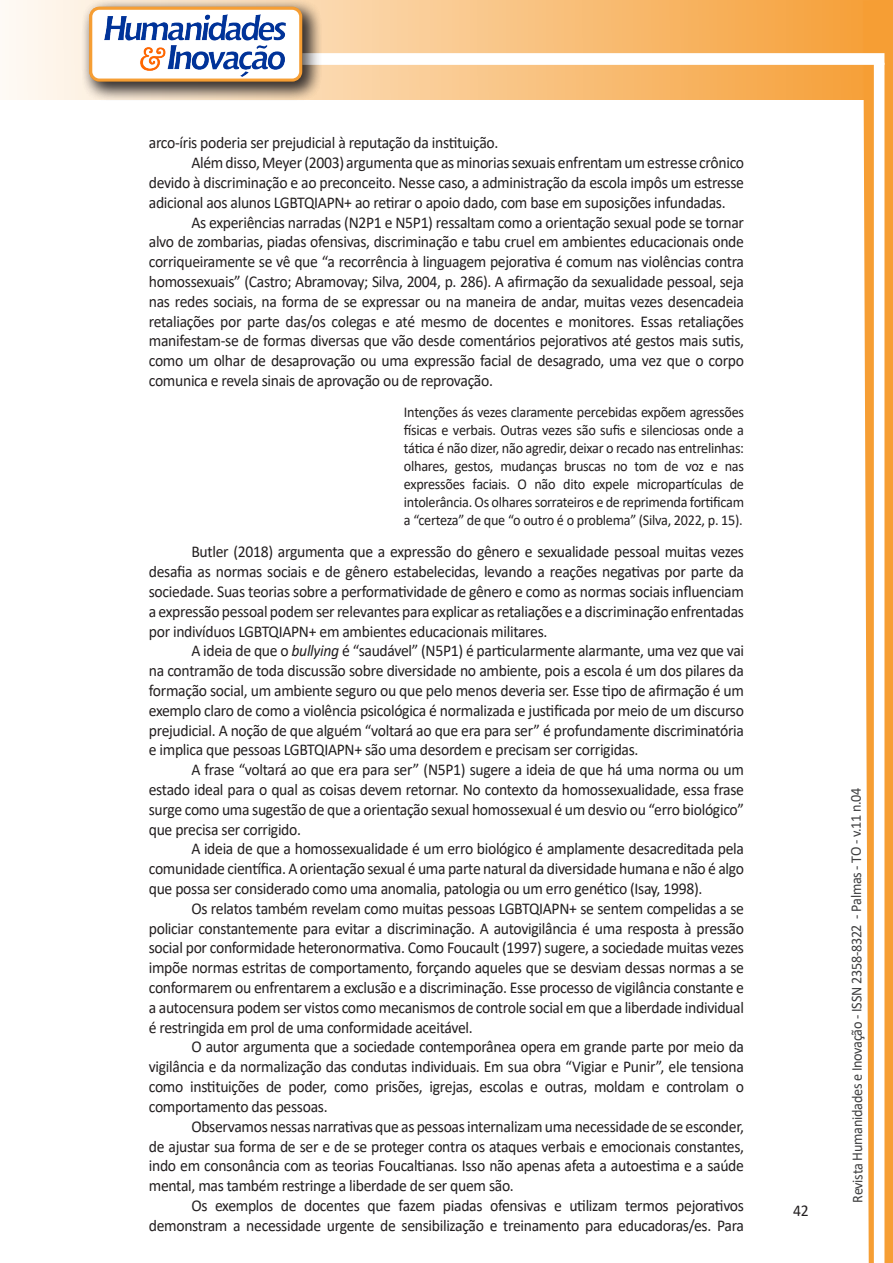
<style>
.page{position:relative;width:893px;height:1263px;background:#fff}
.page>*{position:absolute;margin:0;border:0;box-sizing:border-box;transform-origin:0 0}
.texto{font:16.5px/19.8px "Calibri";letter-spacing:-.02em;color:#231f20;text-align:justify;scale:.95 1}
.citacao{font:15px/18px "Calibri";letter-spacing:-.02em;color:#231f20;text-align:justify;scale:.95 1}
.t1{font:15px "Calibri";letter-spacing:-.025em;color:#3e3e3f;scale:.95 1}
.s1{font-style:italic}
</style>
<div class="page">
<svg style="left:5px;top:0;width:858px;height:100px;background:#f9c484"></svg>
<div style="left:302px;top:53px;width:582px;height:12px;background:#fff;border:2px solid #fff"></div>
<svg style="left:863px;top:0;width:30px;height:1263px"></svg>
<div style="left:81px;top:0;width:241px;height:102px;background:#231f20;opacity:.75"></div>
<div style="left:91px;top:8px;width:210px;height:72px;background:#fff;border-radius:9px"></div>
<img style="left:104px;top:14px;width:181px;height:62px">
<div style="left:89px;top:7px;width:213px;height:75px;border:3px solid #f69e34;border-radius:9px"></div>
<p class="texto" style="left:149px;top:133px;width:370px">arco-íris poderia ser prejudicial à reputação da instituição.</p>
<p class="texto" style="left:149px;top:152px;width:628px;text-indent:43px">Além disso, Meyer (2003) argumenta que as minorias sexuais enfrentam um estresse crônico devido à discriminação e ao preconceito. Nesse caso, a administração da escola impôs um estresse adicional aos alunos LGBTQIAPN+ ao retirar o apoio dado, com base em suposições infundadas.</p>
<p class="texto" style="left:149px;top:212px;width:628px;text-indent:43px">As experiências narradas (N2P1 e N5P1) ressaltam como a orientação sexual pode se tornar alvo de zombarias, piadas ofensivas, discriminação e tabu cruel em ambientes educacionais onde corriqueiramente se vê que “a recorrência à linguagem pejorativa é comum nas violências contra homossexuais” (Castro; Abramovay; Silva, 2004, p. 286). A afirmação da sexualidade pessoal, seja nas redes sociais, na forma de se expressar ou na maneira de andar, muitas vezes desencadeia retaliações por parte das/os colegas e até mesmo de docentes e monitores. Essas retaliações manifestam-se de formas diversas que vão desde comentários pejorativos até gestos mais sutis, como um olhar de desaprovação ou uma expressão facial de desagrado, uma vez que o corpo comunica e revela sinais de aprovação ou de reprovação.</p>
<p class="citacao" style="left:404px;top:402px;width:360px">Intenções ás vezes claramente percebidas expõem agressões físicas e verbais. Outras vezes são sufis e silenciosas onde a tática é não dizer, não agredir, deixar o recado nas entrelinhas: olhares, gestos, mudanças bruscas no tom de voz e nas expressões faciais. O não dito expele micropartículas de intolerância. Os olhares sorrateiros e de reprimenda fortificam a “certeza” de que “o outro é o problema” (Silva, 2022, p. 15).</p>
<p class="texto" style="left:149px;top:542px;width:628px;text-indent:43px">Butler (2018) argumenta que a expressão do gênero e sexualidade pessoal muitas vezes desafia as normas sociais e de gênero estabelecidas, levando a reações negativas por parte da sociedade. Suas teorias sobre a performatividade de gênero e como as normas sociais influenciam a expressão pessoal podem ser relevantes para explicar as retaliações e a discriminação enfrentadas por indivíduos LGBTQIAPN+ em ambientes educacionais militares.</p>
<p class="texto" style="left:149px;top:641px;width:628px;text-indent:43px">A ideia de que o <span class="s1">bullying</span> é “saudável” (N5P1) é particularmente alarmante, uma vez que vai na contramão de toda discussão sobre diversidade no ambiente, pois a escola é um dos pilares da formação social, um ambiente seguro ou que pelo menos deveria ser. Esse tipo de afirmação é um exemplo claro de como a violência psicológica é normalizada e justificada por meio de um discurso prejudicial. A noção de que alguém “voltará ao que era para ser” é profundamente discriminatória e implica que pessoas LGBTQIAPN+ são uma desordem e precisam ser corrigidas.</p>
<p class="texto" style="left:149px;top:759px;width:628px;text-indent:43px">A frase “voltará ao que era para ser” (N5P1) sugere a ideia de que há uma norma ou um estado ideal para o qual as coisas devem retornar. No contexto da homossexualidade, essa frase surge como uma sugestão de que a orientação sexual homossexual é um desvio ou “erro biológico” que precisa ser corrigido.</p>
<p class="texto" style="left:149px;top:839px;width:628px;text-indent:43px">A ideia de que a homossexualidade é um erro biológico é amplamente desacreditada pela comunidade científica. A orientação sexual é uma parte natural da diversidade humana e não é algo que possa ser considerado como uma anomalia, patologia ou um erro genético (Isay, 1998).</p>
<p class="texto" style="left:149px;top:898px;width:628px;text-indent:43px">Os relatos também revelam como muitas pessoas LGBTQIAPN+ se sentem compelidas a se policiar constantemente para evitar a discriminação. A autovigilância é uma resposta à pressão social por conformidade heteronormativa. Como Foucault (1997) sugere, a sociedade muitas vezes impõe normas estritas de comportamento, forçando aqueles que se desviam dessas normas a se conformarem ou enfrentarem a exclusão e a discriminação. Esse processo de vigilância constante e a autocensura podem ser vistos como mecanismos de controle social em que a liberdade individual é restringida em prol de uma conformidade aceitável.</p>
<p class="texto" style="left:149px;top:1037px;width:628px;text-indent:43px">O autor argumenta que a sociedade contemporânea opera em grande parte por meio da vigilância e da normalização das condutas individuais. Em sua obra “Vigiar e Punir”, ele tensiona como instituições de poder, como prisões, igrejas, escolas e outras, moldam e controlam o comportamento das pessoas.</p>
<p class="texto" style="left:149px;top:1116px;width:628px;text-indent:43px">Observamos nessas narrativas que as pessoas internalizam uma necessidade de se esconder, de ajustar sua forma de ser e de se proteger contra os ataques verbais e emocionais constantes, indo em consonância com as teorias Foucaltianas. Isso não apenas afeta a autoestima e a saúde mental, mas também restringe a liberdade de ser quem são.</p>
<p class="texto" style="left:149px;top:1195px;width:628px;text-align:right">Os exemplos de docentes que fazem piadas ofensivas e utilizam termos pejorativos demonstram a necessidade urgente de sensibilização e treinamento para educadoras/es. Para</p>
<p class="texto" style="left:793px;top:1200px;width:18px">42</p>
<p class="t1" style="left:846px;top:1203px;width:439px;rotate:-90deg">Revista Humanidades e Inovação - ISSN 2358-8322 - Palmas - TO - v.11 n.04</p>
</div>
